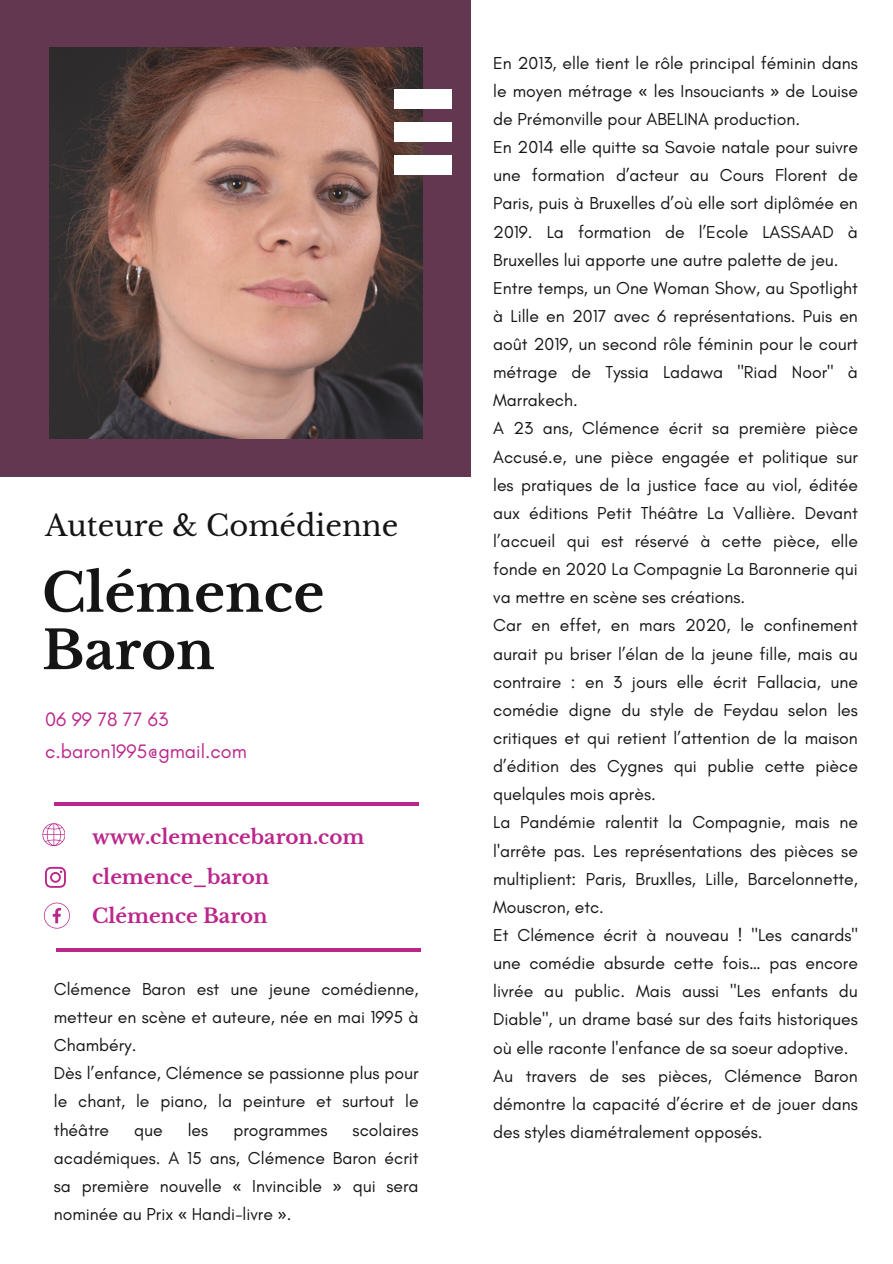
<style>
.page{position:relative;width:893px;height:1264px;background:#fff}
.page>*{position:absolute;margin:0;border:0;box-sizing:border-box;transform-origin:0 0}
.t1{font:700 52.95px/57.3px "Libre Baskerville";color:#151515}
.t2{font:28.95px "Libre Baskerville";color:#151515}
.t3{font:700 19.8px "Libre Baskerville";color:#bb268b}
.t4{font:19.8px "Glacial Indifference";color:#bb268b}
.t5{font:17.55px/28.2px "Glacial Indifference";color:#151515;text-align:justify}
.s1{font-family:"Noto Sans"}
</style>
<div class="page">
<div style="left:0;top:0;width:470px;height:523px;background:#633750"></div>
<img style="left:50px;top:48px;width:373px;height:390px">
<div style="left:0;top:477px;width:892px;height:786px;background:#fff"></div>
<hr style="left:57px;top:948px;width:364px;height:3px;background:#bb268b">
<svg style="left:42px;top:823px;width:23px;height:22px"></svg>
<svg style="left:45px;top:866px;width:21px;height:21px"></svg>
<div style="left:394px;top:89px;width:57px;height:19px;background:#fff"></div>
<div style="left:394px;top:122px;width:57px;height:20px;background:#fff"></div>
<div style="left:394px;top:156px;width:57px;height:19px;background:#fff"></div>
<hr style="left:54px;top:802px;width:364px;height:3px;background:#bb268b">
<svg style="left:44px;top:902px;width:26px;height:26px"></svg>
<p class="t2" style="left:45px;top:508px;width:355px">Auteure &amp; Comédienne</p>
<p class="t1" style="left:42px;top:564px;width:284px">Clémence<br>Baron</p>
<p class="t4" style="left:45px;top:707px;width:125px">06 99 78 77 63</p>
<p class="t4" style="left:45px;top:739px;width:203px">c.baron1995@gmail.com</p>
<p class="t3" style="left:92px;top:825px;width:274px">www.clemencebaron.com</p>
<p class="t3" style="left:92px;top:864px;width:179px">clemence_baron</p>
<p class="t3" style="left:92px;top:903px;width:177px">Clémence Baron</p>
<p class="t5" style="left:54px;top:974px;width:366px">Clémence Baron est une jeune comédienne, metteur en scène et auteure, née en mai 1995 à Chambéry.</p>
<p class="t5" style="left:54px;top:1058px;width:366px">Dès l’enfance, Clémence se passionne plus pour le chant, le piano, la peinture et surtout le théâtre</p>
<p class="t5" style="left:54px;top:1115px;width:366px;text-indent:299px">scolaires académiques. A 15 ans, Clémence Baron écrit sa première nouvelle <span class="s1">«</span> Invincible <span class="s1">»</span> qui sera nominée au Prix <span class="s1">«</span> Handi-livre <span class="s1">»</span>.</p>
<p class="t5" style="left:134px;top:1115px;width:30px">que</p>
<p class="t5" style="left:188px;top:1115px;width:22px">les</p>
<p class="t5" style="left:233px;top:1115px;width:96px">programmes</p>
<p class="t5" style="left:493px;top:48px;width:366px">En 2013, elle tient le rôle principal féminin dans le moyen métrage <span class="s1">«</span> les Insouciants <span class="s1">»</span> de Louise de Prémonville pour ABELINA production.</p>
<p class="t5" style="left:493px;top:133px;width:366px">En 2014 elle quitte sa Savoie natale pour suivre une formation d’acteur au Cours Florent de Paris, puis à Bruxelles d’où elle sort diplômée en 2019. La formation de l’Ecole LASSAAD à Bruxelles lui apporte une autre palette de jeu.</p>
<p class="t5" style="left:493px;top:273px;width:366px">Entre temps, un One Woman Show, au Spotlight à Lille en 2017 avec 6 représentations. Puis en août 2019, un second rôle féminin pour le court métrage de Tyssia Ladawa "Riad Noor" à Marrakech.</p>
<p class="t5" style="left:493px;top:414px;width:366px">A 23 ans, Clémence écrit sa première pièce Accusé.e, une pièce engagée et politique sur les pratiques de la justice face au viol, éditée aux éditions Petit Théâtre La Vallière. Devant l’accueil qui est réservé à cette pièce, elle fonde en 2020 La Compagnie La Baronnerie qui va mettre en scène ses créations.</p>
<p class="t5" style="left:493px;top:611px;width:366px">Car en effet, en mars 2020, le confinement aurait pu briser l’élan de la jeune fille, mais au contraire : en 3 jours elle écrit Fallacia, une comédie digne du style de Feydau selon les critiques et qui retient l’attention de la maison d’édition des Cygnes qui publie cette pièce quelqules mois après.</p>
<p class="t5" style="left:493px;top:808px;width:366px">La Pandémie ralentit la Compagnie, mais ne l'arrête pas. Les représentations des pièces se multiplient: Paris, Bruxlles, Lille, Barcelonnette, Mouscron, etc.</p>
<p class="t5" style="left:493px;top:920px;width:366px">Et Clémence écrit à nouveau ! "Les canards" une comédie absurde cette fois… pas encore livrée au public. Mais aussi "Les enfants du Diable", un drame basé sur des faits historiques où elle raconte l'enfance de sa soeur adoptive.</p>
<p class="t5" style="left:493px;top:1061px;width:366px">Au travers de ses pièces, Clémence Baron démontre la capacité d’écrire et de jouer dans des styles diamétralement opposés.</p>
</div>
